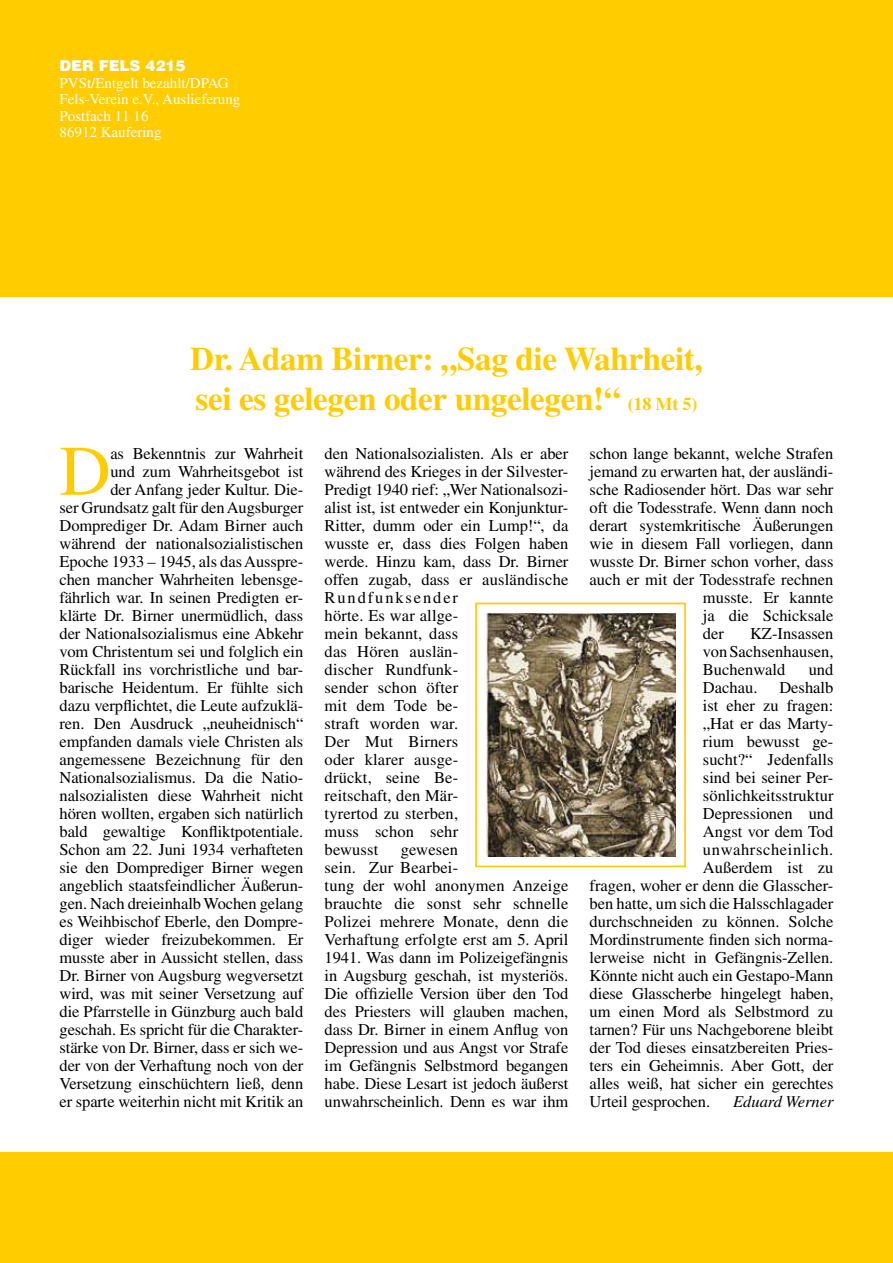
<style>
.page{position:relative;width:893px;height:1263px;background:#fc0}
.page>*{position:absolute;margin:0;border:0;box-sizing:border-box;transform-origin:0 0}
.t1{font:70.95px "Times";color:#fc0}
.t2{font:700 33px/39.6px "Times";letter-spacing:-.01em;color:#fc0}
.t3{font:16.5px/18px "Times";letter-spacing:-.005em;color:#000}
.t4{font:16.5px "Times";letter-spacing:.04em;color:#000}
.t5{font:italic 16.5px "Times";color:#000}
.t6{font:15px/16.5px "Times";color:#fff}
.t7{font:900 15px "Helvetica LT";color:#fff}
.s1{font-size:18px}
</style>
<div class="page">
<div style="left:0;top:298px;width:893px;height:854px;background:#fff"></div>
<div style="left:475px;top:603px;width:211px;height:264px;background:#fff;border:2px solid #fc0"></div>
<img style="left:486px;top:614px;width:189px;height:242px">
<p class="t7" style="left:60px;top:56px;width:127px">DER FELS 4215</p>
<p class="t6" style="left:60px;top:74px;width:182px">PVSt/Entgelt bezahlt/DPAG<br>Fels-Verein e.V., Auslieferung<br>Postfach 11 16<br>86912 Kaufering</p>
<h2 class="t2" style="left:190px;top:338px;width:514px">Dr. Adam Birner: „Sag die Wahrheit, sei es gelegen oder ungelegen!“ <span class="s1">(18 Mt 5)</span></h2>
<p class="t3" style="left:60px;top:444px;width:245px;text-align:right">as Bekenntnis zur Wahrheit<br>und zum Wahrheitsgebot ist<br>der Anfang jeder Kultur. Die-<br>ser Grundsatz galt für den Augsburger Domprediger Dr. Adam Birner auch während der nationalsozialistischen Epoche 1933 – 1945, als das Ausspre&shy;chen mancher Wahrheiten lebensge&shy;fährlich war. In seinen Predigten er&shy;klärte Dr. Birner unermüdlich, dass der Nationalsozialismus eine Abkehr vom Christentum sei und folglich ein Rückfall ins vorchristliche und bar&shy;barische Heidentum. Er fühlte sich dazu verpflichtet, die Leute aufzuklä&shy;ren. Den Ausdruck „neuheidnisch“ empfanden damals viele Christen als angemessene Bezeichnung für den Nationalsozialismus. Da die Natio&shy;nalsozialisten diese Wahrheit nicht hören wollten, ergaben sich natürlich bald gewaltige Konfliktpotentiale.<br>Schon am 22. Juni 1934 verhafteten sie den Domprediger Birner wegen angeblich staatsfeindlicher Äußerun&shy;gen. Nach dreieinhalb Wochen gelang es Weihbischof Eberle, den Dompre&shy;diger wieder freizubekommen. Er musste aber in Aussicht stellen, dass Dr. Birner von Augsburg wegversetzt wird, was mit seiner Versetzung auf die Pfarrstelle in Günzburg auch bald geschah. Es spricht für die Charakter&shy;stärke von Dr. Birner, dass er sich we&shy;der von der Verhaftung noch von der Versetzung einschüchtern ließ, denn er sparte weiterhin nicht mit Kritik an</p>
<p class="t3" style="left:325px;top:444px;width:245px">den Nationalsozialisten. Als er aber während des Krieges in der Silvester-<br>Predigt 1940 rief: „Wer Nationalsozi&shy;alist ist, ist entweder ein Konjunktur-<br>Ritter, dumm oder ein Lump!“, da wusste er, dass dies Folgen haben werde. Hinzu kam, dass Dr. Birner offen zugab, dass er ausländische<br>Rundfunksender<br>hörte. Es war allge-<br>mein bekannt, dass<br>das Hören auslän-<br>discher Rundfunk-<br>sender schon öfter<br>mit dem Tode be-<br>straft worden war.<br>Der Mut Birners<br>oder klarer ausge-<br>drückt, seine Be-<br>reitschaft, den Mär-<br>tyrertod zu sterben,<br>muss schon sehr<br>bewusst</p>
<h1 class="t1" style="left:60px;top:431px;width:53px">D</h1>
<p class="t3" style="left:325px;top:840px;width:245px;text-indent:76px">gewesen<br>sein. Zur Bearbei-<br>tung der wohl anonymen Anzeige brauchte die sonst sehr schnelle<br>Polizei mehrere Monate, denn die<br>Verhaftung erfolgte erst am 5. April<br>1941. Was dann im Polizeigefängnis in Augsburg geschah, ist mysteriös.<br>Die offizielle Version über den Tod des Priesters will glauben machen, dass Dr. Birner in einem Anflug von<br>Depression und aus Angst vor Strafe im Gefängnis Selbstmord begangen habe. Diese Lesart ist jedoch äußerst unwahrscheinlich. Denn es war ihm</p>
<p class="t3" style="left:590px;top:444px;width:245px">schon lange bekannt, welche Strafen</p>
<p class="t3" style="left:590px;top:462px;width:245px">jemand zu erwarten hat, der ausländi-</p>
<p class="t3" style="left:590px;top:480px;width:245px">sche Radiosender hört. Das war sehr</p>
<p class="t3" style="left:590px;top:498px;width:245px">oft die Todesstrafe. Wenn dann noch</p>
<p class="t3" style="left:590px;top:516px;width:245px">derart systemkritische Äußerungen</p>
<p class="t3" style="left:590px;top:534px;width:245px">wie in diesem Fall vorliegen, dann</p>
<p class="t3" style="left:590px;top:552px;width:245px">wusste Dr. Birner schon vorher, dass</p>
<p class="t3" style="left:590px;top:570px;width:245px">auch er mit der Todesstrafe rechnen</p>
<p class="t3" style="left:703px;top:588px;width:132px">musste. Er kannte</p>
<p class="t3" style="left:703px;top:606px;width:132px">ja die Schicksale</p>
<p class="t3" style="left:703px;top:624px;width:23px">der</p>
<p class="t3" style="left:703px;top:624px;width:132px;text-align:justify;text-indent:47px">KZ-Insassen von Sachsenhausen, Buchenwald</p>
<p class="t3" style="left:809px;top:660px;width:26px">und</p>
<p class="t3" style="left:703px;top:678px;width:56px">Dachau.</p>
<p class="t3" style="left:779px;top:678px;width:56px">Deshalb</p>
<p class="t3" style="left:703px;top:696px;width:132px">ist eher zu fragen:</p>
<p class="t3" style="left:703px;top:714px;width:132px">„Hat er das Marty-</p>
<p class="t3" style="left:703px;top:732px;width:132px">rium bewusst ge-</p>
<p class="t3" style="left:703px;top:750px;width:132px">sucht?“ Jedenfalls</p>
<p class="t3" style="left:703px;top:768px;width:132px">sind bei seiner Per-</p>
<p class="t3" style="left:703px;top:786px;width:132px">sönlichkeitsstruktur</p>
<p class="t3" style="left:703px;top:804px;width:132px">Depressionen und</p>
<p class="t3" style="left:703px;top:822px;width:132px">Angst vor dem Tod</p>
<p class="t4" style="left:703px;top:840px;width:132px">unwahrscheinlich.</p>
<p class="t3" style="left:703px;top:858px;width:132px">Außerdem ist zu</p>
<p class="t3" style="left:590px;top:876px;width:245px">fragen, woher er denn die Glasscher-</p>
<p class="t3" style="left:590px;top:894px;width:245px">ben hatte, um sich die Halsschlagader</p>
<p class="t3" style="left:590px;top:912px;width:245px">durchschneiden zu können. Solche</p>
<p class="t3" style="left:590px;top:930px;width:245px">Mordinstrumente finden sich norma-</p>
<p class="t3" style="left:590px;top:948px;width:245px">lerweise nicht in Gefängnis-Zellen.</p>
<p class="t3" style="left:590px;top:966px;width:245px">Könnte nicht auch ein Gestapo-Mann</p>
<p class="t3" style="left:590px;top:984px;width:245px">diese Glasscherbe hingelegt haben,</p>
<p class="t3" style="left:590px;top:1002px;width:245px">um einen Mord als Selbstmord zu</p>
<p class="t3" style="left:590px;top:1020px;width:245px">tarnen? Für uns Nachgeborene bleibt</p>
<p class="t3" style="left:590px;top:1038px;width:245px">der Tod dieses einsatzbereiten Pries-</p>
<p class="t3" style="left:590px;top:1056px;width:245px">ters ein Geheimnis. Aber Gott, der</p>
<p class="t3" style="left:590px;top:1074px;width:245px">alles weiß, hat sicher ein gerechtes</p>
<p class="t3" style="left:590px;top:1092px;width:122px">Urteil gesprochen.</p>
<p class="t5" style="left:733px;top:1092px;width:102px">Eduard Werner</p>
</div>
